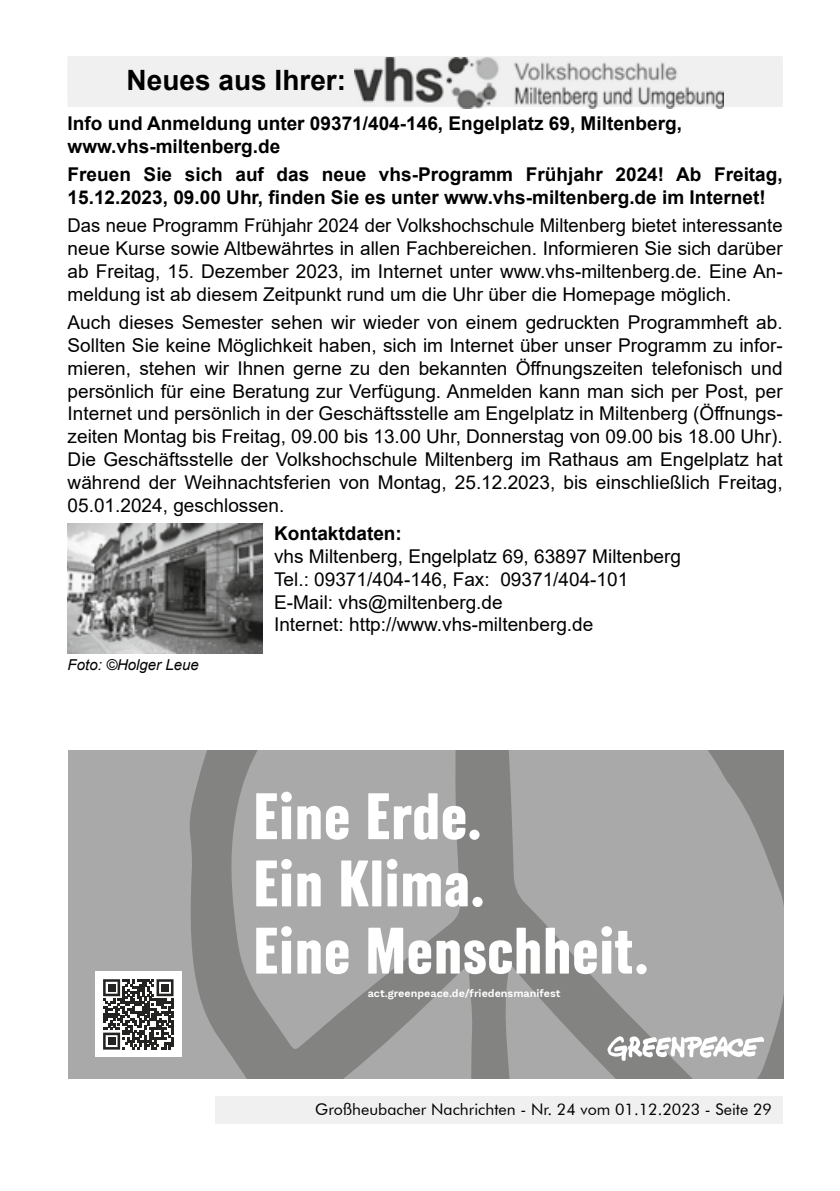
<style>
.page{position:relative;width:840px;height:1191px;background:#fff}
.page>*{position:absolute;margin:0;border:0;box-sizing:border-box;transform-origin:0 0}
.t1{font:56.6px/67.2px "Zodiac Sans";color:#fff}
.t2{font:700 28px "Arial";color:#000}
.t3{font:19px/22.8px "Arial";color:#000;text-align:justify}
.t4{font:700 19px/22.8px "Arial";color:#000}
.t5{font:16px "Futura BT";color:#000}
.t6{font:italic 15px "Arial";color:#000}
.t7{font:10.8px "Work Sans";color:#fff}
</style>
<div class="page">
<div style="left:68px;top:750px;width:714px;height:329px;background:#a9a9aa"></div>
<svg style="left:190px;top:750px;width:592px;height:329px"></svg>
<svg style="left:607px;top:1036px;width:156px;height:24px"></svg>
<div style="left:95px;top:971px;width:86px;height:86px;background:#fff"></div>
<svg style="left:103px;top:979px;width:70px;height:70px"></svg>
<div style="left:108px;top:984px;width:7px;height:7px;background:#232322"></div>
<div style="left:161px;top:984px;width:7px;height:7px;background:#232322"></div>
<div style="left:108px;top:1037px;width:7px;height:7px;background:#232322"></div>
<div style="left:215px;top:1097px;width:567px;height:27px;background:#f0f0f0"></div>
<div style="left:68px;top:61px;width:714px;height:46px;background:#f0f0f0"></div>
<div style="left:68px;top:56px;width:714px;height:46px;background:#f0f0f0"></div>
<img style="left:354px;top:57px;width:369px;height:51px">
<img style="left:68px;top:523px;width:194px;height:130px">
<h2 class="t2" style="left:126px;top:60px;width:221px">Neues aus Ihrer:</h2>
<p class="t4" style="left:68px;top:112px;width:615px">Info und Anmeldung unter 09371/404-146, Engelplatz 69, Miltenberg, www.vhs-miltenberg.de</p>
<p class="t4" style="left:68px;top:163px;width:716px">Freuen Sie sich auf das neue vhs-Programm Frühjahr 2024! Ab Freitag,<br>15.12.2023, 09.00 Uhr, finden Sie es unter www.vhs-miltenberg.de im Internet!</p>
<p class="t3" style="left:68px;top:214px;width:716px">Das neue Programm Frühjahr 2024 der Volkshochschule Miltenberg bietet interessante neue Kurse sowie Altbewährtes in allen Fachbereichen. Informieren Sie sich darüber ab Freitag, 15. Dezember 2023, im Internet unter www.vhs-miltenberg.de. Eine An&shy;meldung ist ab diesem Zeitpunkt rund um die Uhr über die Homepage möglich.</p>
<p class="t3" style="left:68px;top:311px;width:716px">Auch dieses Semester sehen wir wieder von einem gedruckten Programmheft ab.<br>Sollten Sie keine Möglichkeit haben, sich im Internet über unser Programm zu infor&shy;mieren, stehen wir Ihnen gerne zu den bekannten Öffnungszeiten telefonisch und persönlich für eine Beratung zur Verfügung. Anmelden kann man sich per Post, per Internet und persönlich in der Geschäftsstelle am Engelplatz in Miltenberg (Öffnungs&shy;zeiten Montag bis Freitag, 09.00 bis 13.00 Uhr, Donnerstag von 09.00 bis 18.00 Uhr).<br>Die Geschäftsstelle der Volkshochschule Miltenberg im Rathaus am Engelplatz hat während der Weihnachtsferien von Montag, 25.12.2023, bis einschließlich Freitag, 05.01.2024, geschlossen.</p>
<p class="t4" style="left:274px;top:522px;width:129px">Kontaktdaten:</p>
<p class="t3" style="left:274px;top:545px;width:408px;text-align:left">vhs Miltenberg, Engelplatz 69, 63897 Miltenberg Tel.: 09371/404-146, Fax: 09371/404-101<br>E-Mail: vhs@miltenberg.de<br>Internet: http://www.vhs-miltenberg.de</p>
<p class="t6" style="left:68px;top:655px;width:133px">Foto: ©Holger Leue</p>
<h1 class="t1" style="left:253px;top:786px;width:396px">Eine Erde.<br>Ein Klima.<br>Eine Menschheit.</h1>
<p class="t7" style="left:367px;top:985px;width:194px">act.greenpeace.de/friedensmanifest</p>
<p class="t5" style="left:315px;top:1099px;width:458px">Großheubacher Nachrichten - Nr. 24 vom 01.12.2023 - Seite 29</p>
</div>
